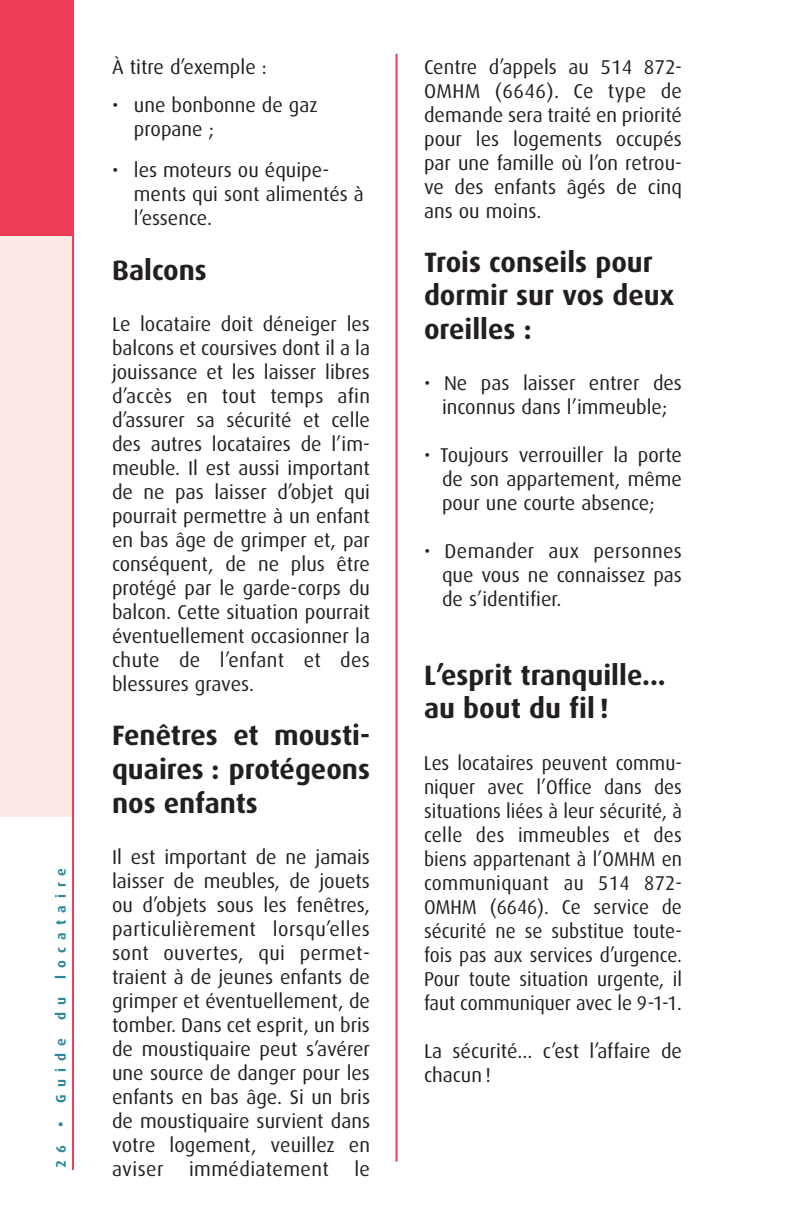
<style>
.page{position:relative;width:792px;height:1224px;background:#fff}
.page>*{position:absolute;margin:0;border:0;box-sizing:border-box;transform-origin:0 0}
.t1{font:700 28px/33.6px "Dax";color:#231f20}
.t2{font:20px/24px "Dax";color:#231f20;text-align:justify}
.t3{font:20px/24px "Dax";color:#231f20;text-align:justify;scale:.96 1}
.t4{font:20px "Dax";letter-spacing:.02em;color:#231f20}
.t5{font:700 14px "Dax";letter-spacing:.505em;color:#2c8898}
</style>
<div class="page">
<div style="left:0;top:233px;width:72px;height:584px;background:#fdeae7"></div>
<hr style="left:72px;top:0;width:2px;height:1170px;background:#ee3d56">
<div style="left:0;top:0;width:72px;height:236px;background:#ee3d56"></div>
<hr style="left:396px;top:54px;width:2px;height:1108px;background:#ee3d56">
<p class="t5" style="left:55px;top:979px;width:112px;rotate:-90deg">locataire</p>
<p class="t5" style="left:55px;top:1020px;width:25px;rotate:-90deg">d u</p>
<p class="t5" style="left:55px;top:1127px;width:90px;rotate:-90deg">• Guide</p>
<p class="t5" style="left:55px;top:1168px;width:24px;rotate:-90deg">2 6</p>
<p class="t2" style="left:112px;top:56px;width:156px">À titre d’exemple :</p>
<p class="t2" style="left:134px;top:94px;width:185px;text-indent:-22px">• une bonbonne de gaz propane ;</p>
<p class="t2" style="left:134px;top:160px;width:231px;text-align:left;text-indent:-22px">• les moteurs ou équipe&shy;ments qui sont alimentés à l’essence.</p>
<h1 class="t1" style="left:112px;top:255px;width:96px">Balcons</h1>
<p class="t2" style="left:112px;top:313px;width:259px">Le locataire doit déneiger les balcons et coursives dont il a la jouissance et les laisser libres d’accès en tout temps afin d’assurer sa sécurité et celle des autres locataires de l’im&shy;meuble. Il est aussi important de ne pas laisser d’objet qui pourrait permettre à un enfant en bas âge de grimper et, par conséquent, de ne plus être protégé par le garde-corps du balcon. Cette situation pourrait éventuellement occasionner la chute de l’enfant et des blessures graves.</p>
<h1 class="t1" style="left:112px;top:721px;width:259px;text-align:justify">Fenêtres et mousti&shy;quaires : protégeons nos enfants</h1>
<p class="t2" style="left:112px;top:846px;width:260px">Il est important de ne jamais laisser de meubles, de jouets ou d’objets sous les fenêtres, particulièrement lorsqu’elles sont ouvertes, qui permet&shy;traient à de jeunes enfants de grimper et éventuellement, de tomber. Dans cet esprit, un bris de moustiquaire peut s’avérer une source de danger pour les enfants en bas âge. Si un bris de moustiquaire survient dans votre logement, veuillez en aviser</p>
<p class="t4" style="left:189px;top:1160px;width:141px">immédiatement</p>
<p class="t2" style="left:354px;top:1158px;width:17px">le</p>
<p class="t2" style="left:424px;top:56px;width:259px">Centre d’appels au 514 872- OMHM (6646). Ce type de demande sera traité en priorité pour les logements occupés par une famille où l’on retrou&shy;ve des enfants âgés de cinq ans ou moins.</p>
<h1 class="t1" style="left:424px;top:247px;width:252px">Trois conseils pour dormir sur vos deux oreilles :</h1>
<p class="t2" style="left:424px;top:373px;width:259px;text-align:center">• Ne pas laisser entrer des inconnus dans l’immeuble;</p>
<p class="t2" style="left:442px;top:445px;width:241px;text-indent:-18px">• Toujours verrouiller la porte de son appartement, même pour une courte absence;</p>
<p class="t2" style="left:442px;top:541px;width:241px;text-indent:-18px">• Demander aux personnes que vous ne connaissez pas de s’identifier.</p>
<h1 class="t1" style="left:424px;top:660px;width:243px">L’esprit tranquille... au bout du fil !</h1>
<p class="t3" style="left:424px;top:752px;width:270px">Les locataires peuvent commu&shy;niquer avec l’Office dans des situations liées à leur sécurité, à celle des immeubles et des biens appartenant à l’OMHM en communiquant au 514 872- OMHM (6646). Ce service de sécurité ne se substitue toute&shy;fois pas aux services d’urgence.<br>Pour toute situation urgente, il faut communiquer avec le 9-1-1.</p>
<p class="t2" style="left:424px;top:1040px;width:259px">La sécurité... c’est l’affaire de chacun !</p>
</div>
